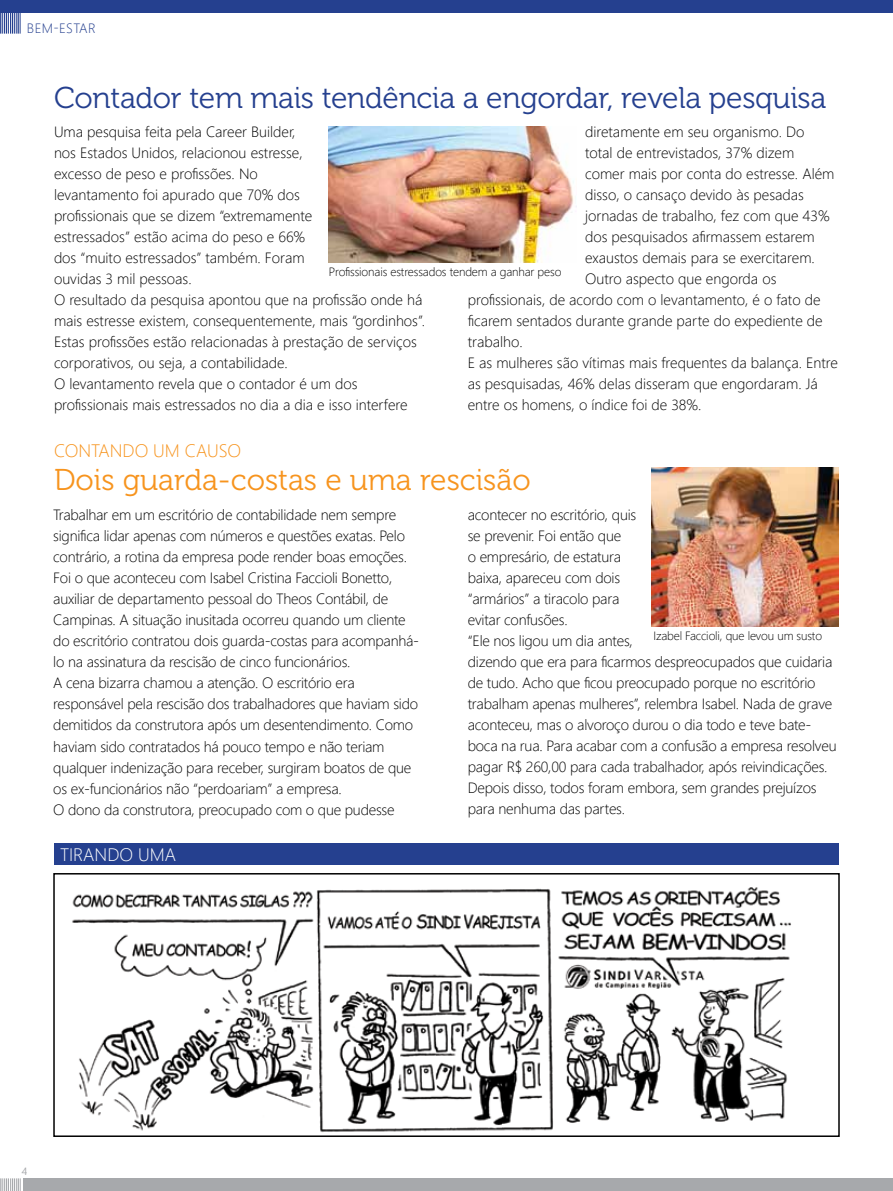
<style>
.page{position:relative;width:893px;height:1191px;background:#fff}
.page>*{position:absolute;margin:0;border:0;box-sizing:border-box;transform-origin:0 0}
.t1{font:30px "Museo 300";letter-spacing:-.01em;color:#25408f}
.t2{font:30px "Museo 300";color:#f7941e}
.t3{font:300 18px "Segoe UI";color:#f7941e}
.t4{font:300 18px "Segoe UI";color:#fff}
.t5{font:300 14.85px/21px "Segoe UI";letter-spacing:-.015em;color:#000}
.t6{font:300 13.5px "Segoe UI";color:#25408f}
.t7{font:300 12px "Segoe UI";letter-spacing:-.01em;color:#000}
.t8{font:10.5px "Segoe UI";color:#a7a9ac}
</style>
<div class="page">
<div style="left:54px;top:843px;width:784px;height:21px;background:#25408f"></div>
<div style="left:0;top:0;width:893px;height:13px;background:#25408f"></div>
<svg style="left:0;top:13px;width:21px;height:21px"></svg>
<img style="left:72px;top:887px;width:719px;height:246px">
<div style="left:53px;top:873px;width:787px;height:264px;border:2px solid #000"></div>
<div style="left:23px;top:1178px;width:870px;height:13px;background:#a7a9ac"></div>
<svg style="left:0;top:1178px;width:21px;height:13px"></svg>
<img style="left:652px;top:467px;width:186px;height:160px">
<img style="left:329px;top:126px;width:248px;height:137px">
<p class="t6" style="left:27px;top:17px;width:9px">bem</p>
<p class="t6" style="left:53px;top:17px;width:14px">-estar</p>
<h1 class="t1" style="left:54px;top:81px;width:774px">Contador tem mais tendência a engordar, revela pesquisa</h1>
<p class="t5" style="left:54px;top:121px;width:373px">Uma pesquisa feita pela Career Builder,<br>nos Estados Unidos, relacionou estresse,<br>excesso de peso e profissões. N o<br>levantamento foi apurado que 70% dos<br>profissionais que se dizem “extremamente<br>estressados” estão acima do peso e 66%<br>dos “muito estressados” também. Foram<br>ouvidas 3 mil pessoas.<br>O resultado da pesquisa apontou que na profissão onde há mais estresse existem, consequentemente, mais “gordinhos”.<br>Estas profissões estão relacionadas à prestação de serviços corporativos, ou seja, a contabilidade.<br>O levantamento revela que o contador é um dos profissionais mais estressados no dia a dia e isso interfere</p>
<p class="t5" style="left:585px;top:121px;width:221px">diretamente em seu organismo. Do</p>
<p class="t5" style="left:585px;top:142px;width:211px">total de entrevistados, 37% dizem</p>
<p class="t5" style="left:585px;top:163px;width:251px">comer mais por conta do estresse. Além</p>
<p class="t5" style="left:585px;top:184px;width:220px">disso, o cansaço devido às pesadas</p>
<p class="t5" style="left:585px;top:205px;width:246px">jornadas de trabalho, fez com que 43%</p>
<p class="t5" style="left:585px;top:226px;width:231px">dos pesquisados afirmassem estarem</p>
<p class="t5" style="left:585px;top:247px;width:231px">exaustos demais para se exercitarem.</p>
<p class="t5" style="left:585px;top:268px;width:193px">Outro aspecto que engorda os</p>
<p class="t5" style="left:468px;top:289px;width:354px">profissionais, de acordo com o levantamento, é o fato de</p>
<p class="t5" style="left:468px;top:310px;width:356px">ficarem sentados durante grande parte do expediente de</p>
<p class="t5" style="left:468px;top:331px;width:56px">trabalho.</p>
<p class="t5" style="left:468px;top:352px;width:372px">E as mulheres são vítimas mais frequentes da balança. Entre</p>
<p class="t5" style="left:468px;top:373px;width:351px">as pesquisadas, 46% delas disseram que engordaram. Já</p>
<p class="t5" style="left:468px;top:394px;width:235px">entre os homens, o índice foi de 38%.</p>
<p class="t7" style="left:329px;top:262px;width:234px">Profissionais estressados tendem a ganhar peso</p>
<p class="t3" style="left:54px;top:436px;width:189px">CONTANDO UM CAUSO</p>
<h1 class="t2" style="left:54px;top:464px;width:478px">Dois guarda-costas e uma rescisão</h1>
<p class="t5" style="left:53px;top:504px;width:367px">Trabalhar em um escritório de contabilidade nem sempre significa lidar apenas com números e questões exatas. Pelo contrário, a rotina da empresa pode render boas emoções.<br>Foi o que aconteceu com I sabel Cristina Faccioli Bonetto, auxiliar de departamento pessoal do Theos Contábil, de Campinas. A situação inusitada ocorreu quando um cliente do escritório contratou dois guarda-costas para acompanhá&shy;lo na assinatura da rescisão de cinco funcionários.<br>A cena bizarra chamou a atenção. O escritório era responsável pela rescisão dos trabalhadores que haviam sido demitidos da construtora após um desentendimento. Como haviam sido contratados há pouco tempo e não teriam qualquer indenização para receber, surgiram boatos de que os ex-funcionários não “perdoariam” a empresa.<br>O dono da construtora, preocupado com o que pudesse</p>
<p class="t5" style="left:468px;top:503px;width:370px">acontecer no escritório, quis<br>se prevenir. Foi então que<br>o empresário, de estatura<br>baixa, apareceu com dois<br>“armários” a tiracolo para<br>evitar confusões.<br>“Ele nos ligou um dia antes,<br>dizendo que era para ficarmos despreocupados que cuidaria de tudo. Acho que ficou preocupado porque no escritório trabalham apenas mulheres”, relembra Isabel. Nada de grave aconteceu, mas o alvoroço durou o dia todo e teve bate&shy;boca na rua. Para acabar com a confusão a empresa resolveu pagar R$ 260,00 para cada trabalhador, após reivindicações.<br>Depois disso, todos foram embora, sem grandes prejuízos para nenhuma das partes.</p>
<p class="t7" style="left:653px;top:626px;width:170px">Izabel Faccioli, que levou um susto</p>
<p class="t4" style="left:60px;top:840px;width:118px">TI RANDO UMA</p>
<p class="t8" style="left:22px;top:1162px;width:7px">4</p>
</div>
